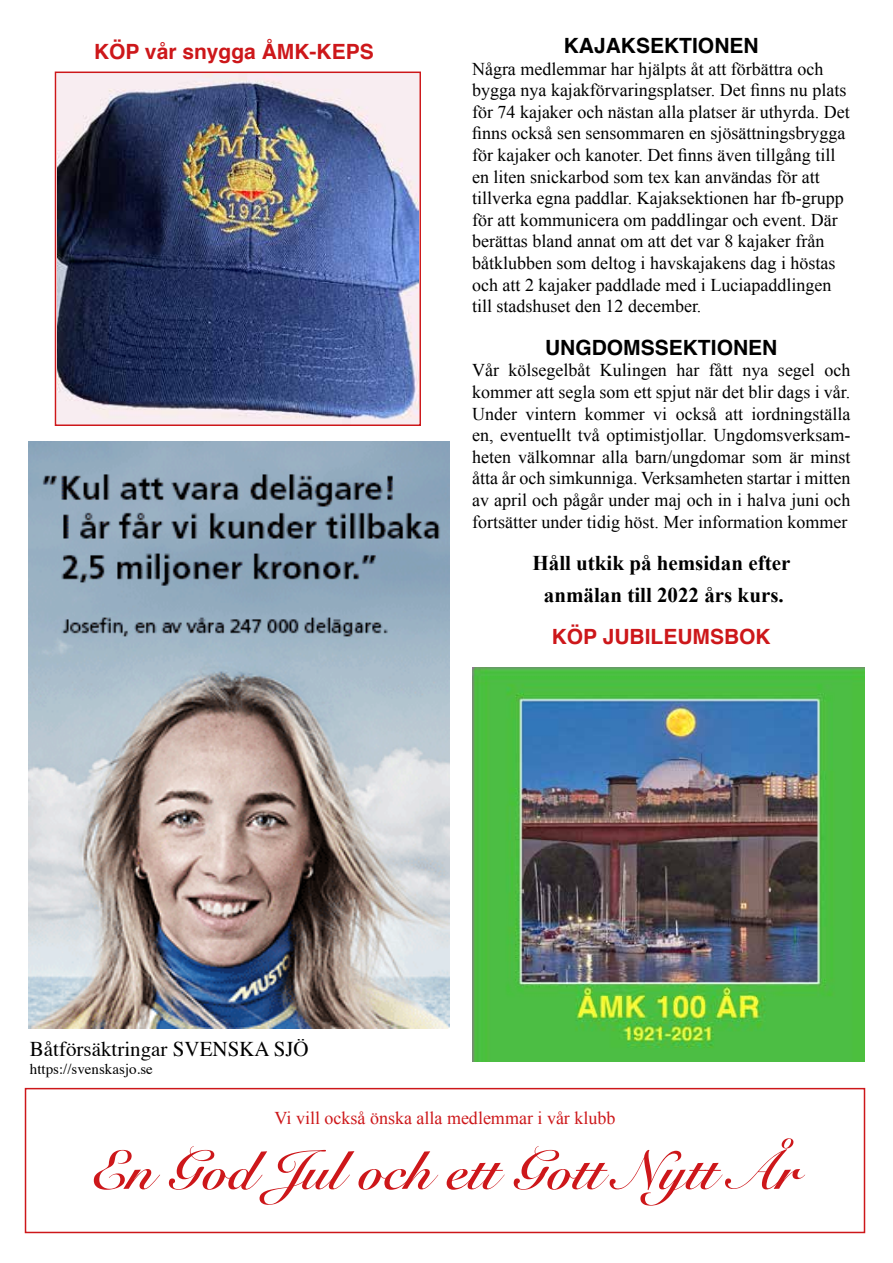
<style>
.page{position:relative;width:893px;height:1263px;background:#fff}
.page>*{position:absolute;margin:0;border:0;box-sizing:border-box;transform-origin:0 0}
.t1{font:700 54px "Snell Roundhand";color:#cd171a}
.t2{font:700 21px/32.4px "Times New Roman";color:#000;text-align:center}
.t3{font:700 21px "Helvetica";color:#cd171a}
.t4{font:700 21px "Helvetica";color:#000}
.t5{font:21px "Times";color:#000}
.t6{font:18px/21.6px "Times New Roman";color:#000}
.t7{font:18px "Times New Roman";color:#cd171a}
.t8{font:15px "Times";color:#000}
</style>
<div class="page">
<img style="left:58px;top:75px;width:360px;height:348px">
<div style="left:55px;top:72px;width:366px;height:354px;border:2px solid #cd171a"></div>
<img style="left:28px;top:441px;width:421px;height:587px">
<img style="left:472px;top:668px;width:392px;height:394px">
<div style="left:25px;top:1088px;width:840px;height:145px;border:2px solid #cd171a"></div>
<p class="t3" style="left:94px;top:34px;width:281px">KÖP vår snygga ÅMK-KEPS</p>
<p class="t4" style="left:564px;top:29px;width:196px">KAJAKSEKTIONEN</p>
<p class="t6" style="left:472px;top:57px;width:379px">Några medlemmar har hjälpts åt att förbättra och bygga nya kajakförvaringsplatser. Det finns nu plats för 74 kajaker och nästan alla platser är uthyrda. Det finns också sen sensommaren en sjösättningsbrygga för kajaker och kanoter. Det finns även tillgång till en liten snickarbod som tex kan användas för att tillverka egna paddlar. Kajaksektionen har fb-grupp för att kommunicera om paddlingar och event. Där berättas bland annat om att det var 8 kajaker från båtklubben som deltog i havskajakens dag i höstas och att 2 kajaker paddlade med i Luciapaddlingen till stadshuset den 12 december.</p>
<p class="t4" style="left:545px;top:330px;width:234px">UNGDOMSSEKTIONEN</p>
<p class="t6" style="left:472px;top:359px;width:380px;text-align:justify">Vår kölsegelbåt Kulingen har fått nya segel och kommer att segla som ett spjut när det blir dags i vår.<br>Under vintern kommer vi också att iordningställa en, eventuellt två optimistjollar. Ungdomsverksam&shy;heten välkomnar alla barn/ungdomar som är minst åtta år och simkunniga. Verksamheten startar i mitten av april och pågår under maj och in i halva juni och fortsätter under tidig höst. Mer information kommer</p>
<p class="t2" style="left:532px;top:546px;width:259px">Håll utkik på hemsidan efter anmälan till 2022 års kurs.</p>
<p class="t3" style="left:552px;top:620px;width:220px">KÖP JUBILEUMSBOK</p>
<p class="t5" style="left:30px;top:1030px;width:280px">Båtförsäktringar SVENSKA SJÖ</p>
<p class="t8" style="left:30px;top:1055px;width:124px">https://svenskasjo.se</p>
<p class="t7" style="left:275px;top:1106px;width:342px">Vi vill också önska alla medlemmar i vår klubb</p>
<h1 class="t1" style="left:91px;top:1124px;width:710px">En God Jul och ett Gott Nytt År</h1>
</div>
